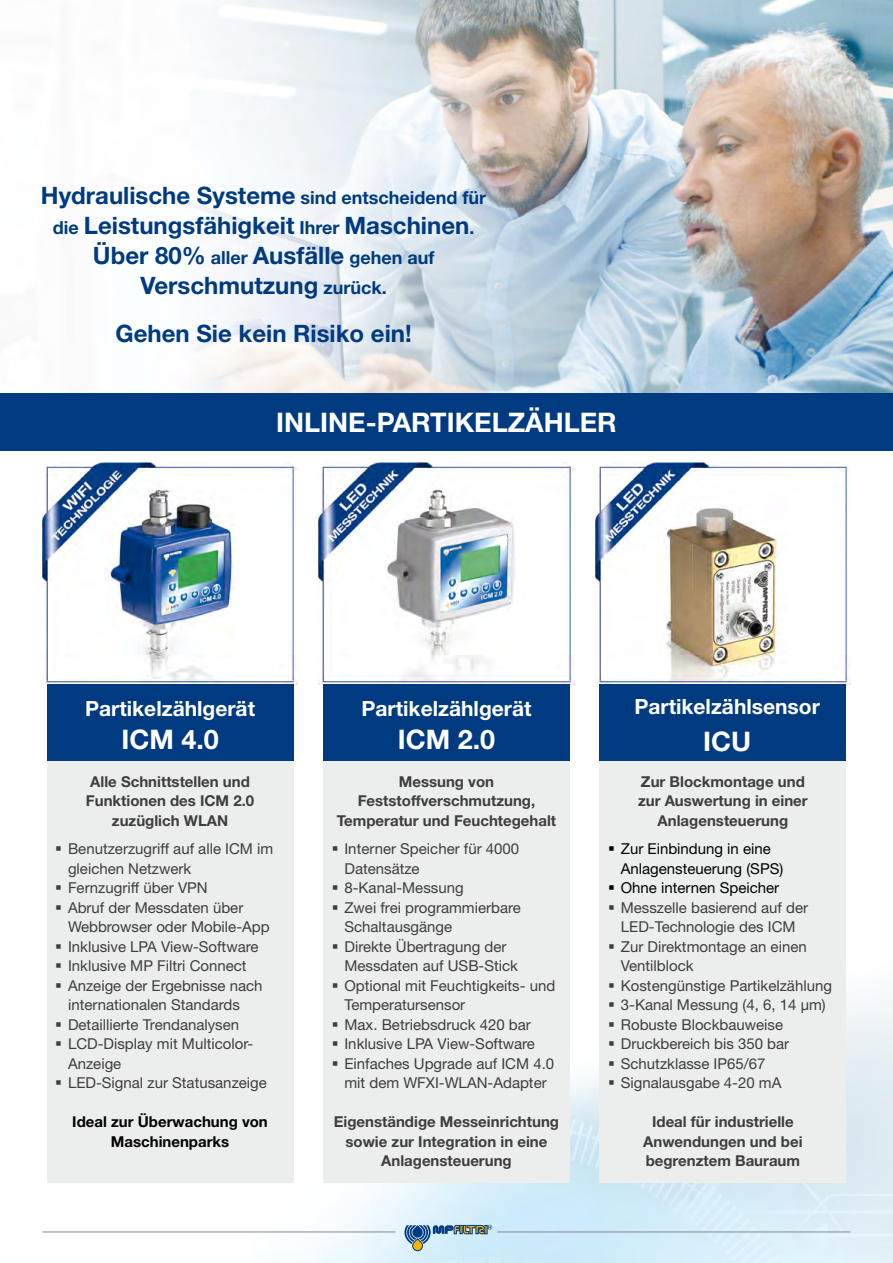
<style>
.page{position:relative;width:893px;height:1263px;background:#fff}
.page>*{position:absolute;margin:0;border:0;box-sizing:border-box;transform-origin:0 0}
.Typenschlüssel_norma{font:700 27px "Helvetica Neue LT Std";color:#fff}
.Typenschlüssel_norma-2{font:700 24px "Helvetica Neue LT Std";color:#003a80}
.Typenschlüssel_norma-3{font:700 21px "Helvetica Neue LT Std";color:#fff}
.t1{font:15px/19.5px "Helvetica Neue LT Std";color:#3e3d40}
.t2{font:700 15px/19.5px "Helvetica Neue LT Std";color:#3e3d40;text-align:center}
.t3{font:15px/19.5px "Helvetica Neue LT Std";color:#000}
.t4{font:700 15px/19.5px "Helvetica Neue LT Std";color:#000;text-align:center}
.s1{font-size:18px}
</style>
<div class="page">
<img style="left:42px;top:0;width:851px;height:1263px">
<div style="left:47px;top:757px;width:246px;height:425px;background:#eceded"></div>
<div style="left:323px;top:757px;width:247px;height:425px;background:#eceded"></div>
<div style="left:600px;top:757px;width:246px;height:425px;background:#eceded"></div>
<img style="left:43px;top:462px;width:255px;height:222px">
<img style="left:319px;top:462px;width:255px;height:222px">
<img style="left:595px;top:462px;width:255px;height:222px">
<div style="left:47px;top:685px;width:246px;height:76px;background:#003a80"></div>
<div style="left:323px;top:685px;width:247px;height:76px;background:#003a80"></div>
<div style="left:600px;top:685px;width:246px;height:76px;background:#003a80"></div>
<div style="left:0;top:393px;width:893px;height:58px;background:#003a80"></div>
<svg style="left:404px;top:1225px;width:88px;height:26px;background:#99b5c5"></svg>
<hr style="left:43px;top:1231px;width:352px;height:1px;background:#87888a">
<hr style="left:497px;top:1231px;width:353px;height:1px;background:#87888a">
<p class="Typenschlüssel_norma-2" style="left:41px;top:181px;width:447px">Hydraulische Systeme <span class="s1">sind entscheidend für</span></p>
<p class="Typenschlüssel_norma-2" style="left:53px;top:211px;width:423px"><span class="s1">die</span> Leistungsfähigkeit <span class="s1">Ihrer</span> Maschinen<span class="s1">.</span></p>
<p class="Typenschlüssel_norma-2" style="left:93px;top:241px;width:343px">Über 80% <span class="s1">aller</span> Ausfälle <span class="s1">gehen auf</span></p>
<p class="Typenschlüssel_norma-2" style="left:141px;top:271px;width:248px">Verschmutzung <span class="s1">zurück.</span></p>
<p class="Typenschlüssel_norma-2" style="left:115px;top:319px;width:298px">Gehen Sie kein Risiko ein!</p>
<h1 class="Typenschlüssel_norma" style="left:276px;top:405px;width:342px">INLINE-PARTIKELZÄHLER</h1>
<p class="Typenschlüssel_norma-3" style="left:85px;top:696px;width:171px">Partikelzählgerät</p>
<p class="Typenschlüssel_norma" style="left:121px;top:722px;width:99px">ICM 4.0</p>
<p class="Typenschlüssel_norma-3" style="left:362px;top:696px;width:171px">Partikelzählgerät</p>
<p class="Typenschlüssel_norma" style="left:398px;top:722px;width:99px">ICM 2.0</p>
<p class="Typenschlüssel_norma-3" style="left:634px;top:694px;width:187px">Partikelzählsensor</p>
<p class="Typenschlüssel_norma" style="left:703px;top:724px;width:49px">ICU</p>
<p class="t2" style="left:86px;top:771px;width:170px">Alle Schnittstellen und<br>Funktionen des ICM 2.0 zuzüglich WLAN</p>
<p class="t1" style="left:68px;top:839px;width:207px">Benutzerzugriff auf alle ICM im gleichen Netzwerk</p>
<p class="t1" style="left:68px;top:878px;width:141px">Fernzugriff über VPN</p>
<p class="t1" style="left:68px;top:897px;width:203px">Abruf der Messdaten über<br>Webbrowser oder Mobile-App</p>
<p class="t1" style="left:68px;top:936px;width:192px">Inklusive LPA View-Software</p>
<p class="t1" style="left:68px;top:956px;width:180px">Inklusive MP Filtri Connect</p>
<p class="t1" style="left:68px;top:975px;width:196px">Anzeige der Ergebnisse nach internationalen Standards</p>
<p class="t1" style="left:68px;top:1014px;width:173px">Detaillierte Trendanalysen</p>
<p class="t1" style="left:68px;top:1034px;width:187px">LCD-Display mit Multicolor-<br>Anzeige</p>
<p class="t1" style="left:68px;top:1073px;width:200px">LED-Signal zur Statusanzeige</p>
<p class="t4" style="left:72px;top:1112px;width:197px">Ideal zur Überwachung von<br>Maschinenparks</p>
<p class="t2" style="left:337px;top:771px;width:221px">Messung von<br>Feststoffverschmutzung,<br>Temperatur und Feuchtegehalt</p>
<p class="t1" style="left:344px;top:839px;width:176px">Interner Speicher für 4000<br>Datensätze</p>
<p class="t1" style="left:344px;top:878px;width:121px">8-Kanal-Messung</p>
<p class="t1" style="left:344px;top:897px;width:178px">Zwei frei programmierbare<br>Schaltausgänge</p>
<p class="t1" style="left:344px;top:936px;width:175px">Direkte Übertragung der<br>Messdaten auf USB-Stick</p>
<p class="t1" style="left:344px;top:975px;width:212px">Optional mit Feuchtigkeits- und<br>Temperatursensor</p>
<p class="t1" style="left:344px;top:1014px;width:188px">Max. Betriebsdruck 420 bar</p>
<p class="t1" style="left:344px;top:1034px;width:192px">Inklusive LPA View-Software</p>
<p class="t1" style="left:344px;top:1053px;width:211px">Einfaches Upgrade auf ICM 4.0 mit dem WFXI-WLAN-Adapter</p>
<p class="t2" style="left:334px;top:1112px;width:227px">Eigenständige Messeinrichtung sowie zur Integration in eine<br>Anlagensteuerung</p>
<p class="t2" style="left:638px;top:771px;width:171px">Zur Blockmontage und zur Auswertung in einer<br>Anlagensteuerung</p>
<p class="t3" style="left:621px;top:839px;width:164px">Zur Einbindung in eine<br>Anlagensteuerung (SPS)</p>
<p class="t3" style="left:621px;top:878px;width:160px">Ohne internen Speicher</p>
<p class="t1" style="left:621px;top:897px;width:189px">Messzelle basierend auf der<br>LED-Technologie des ICM</p>
<p class="t1" style="left:621px;top:936px;width:187px">Zur Direktmontage an einen<br>Ventilblock</p>
<p class="t1" style="left:621px;top:975px;width:213px">Kostengünstige Partikelzählung</p>
<p class="t1" style="left:621px;top:995px;width:206px">3-Kanal Messung (4, 6, 14 μm)</p>
<p class="t1" style="left:621px;top:1014px;width:164px">Robuste Blockbauweise</p>
<p class="t1" style="left:621px;top:1034px;width:170px">Druckbereich bis 350 bar</p>
<p class="t1" style="left:621px;top:1053px;width:146px">Schutzklasse IP65/67</p>
<p class="t1" style="left:621px;top:1073px;width:162px">Signalausgabe 4-20 mA</p>
<p class="t2" style="left:643px;top:1112px;width:161px">Ideal für industrielle<br>Anwendungen und bei begrenztem Bauraum</p>
</div>
